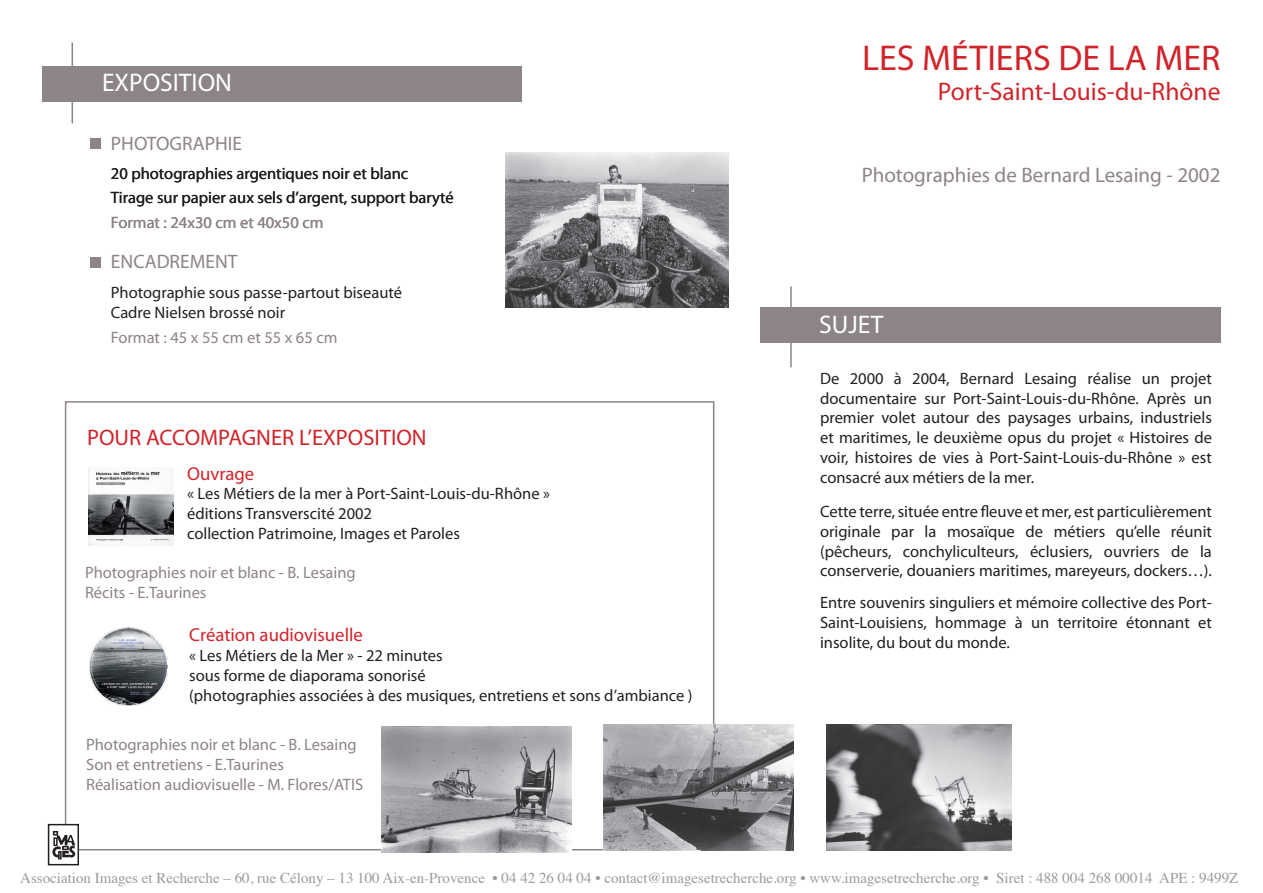
<style>
.page{position:relative;width:1263px;height:893px;background:#fff}
.page>*{position:absolute;margin:0;border:0;box-sizing:border-box;transform-origin:0 0}
.t1{font:36px "Myriad Pro";color:#d1232a}
.t2{font:25.5px "Myriad Pro";color:#d1232a}
.t3{font:25.5px "Myriad Pro";color:#fff}
.t4{font:22.5px "Myriad Pro";color:#d1232a}
.t5{font:21px "Myriad Pro";color:#8d8487}
.t6{font:19.5px "Myriad Pro";color:#8d8487}
.t7{font:18.75px "Myriad Pro";color:#d1232a}
.t8{font:16.5px/19.8px "Myriad Pro";color:#231f20}
.t9{font:16.5px/19.8px "Myriad Pro";color:#8d8487}
.t10{font:15px "Times";color:#999b9e}
</style>
<div class="page">
<hr style="left:790px;top:286px;width:2px;height:81px;background:#8d8487">
<hr style="left:72px;top:43px;width:1px;height:80px;background:#8d8487">
<svg style="left:49px;top:865px;width:30px;height:1px"></svg>
<div style="left:43px;top:66px;width:479px;height:35px;background:#8d8487"></div>
<div style="left:90px;top:138px;width:11px;height:11px;background:#8d8487"></div>
<div style="left:90px;top:257px;width:11px;height:11px;background:#8d8487"></div>
<img style="left:89px;top:628px;width:78px;height:78px">
<img style="left:88px;top:468px;width:85px;height:77px">
<div style="left:760px;top:307px;width:460px;height:36px;background:#8d8487"></div>
<img style="left:826px;top:724px;width:185px;height:126px">
<img style="left:505px;top:153px;width:223px;height:154px">
<img style="left:381px;top:726px;width:190px;height:126px">
<img style="left:604px;top:724px;width:189px;height:126px">
<div style="left:48px;top:824px;width:31px;height:41px;border:2px solid #231f20"></div>
<svg style="left:52px;top:831px;width:24px;height:29px"></svg>
<h2 class="t3" style="left:102px;top:67px;width:132px">EXPOSITION</h2>
<p class="t6" style="left:111px;top:131px;width:133px">PHOTOGRAPHIE</p>
<p class="t8" style="left:111px;top:162px;width:344px;line-height:23.4px">20 photographies argentiques noir et blanc<br>Tirage sur papier aux sels d’argent, support baryté</p>
<p class="t9" style="left:111px;top:212px;width:214px">Format : 24x30 cm et 40x50 cm</p>
<p class="t6" style="left:111px;top:250px;width:128px">ENCADREMENT</p>
<p class="t8" style="left:111px;top:282px;width:293px">Photographie sous passe-partout biseauté<br>Cadre Nielsen brossé noir</p>
<p class="t9" style="left:111px;top:327px;width:228px">Format : 45 x 55 cm et 55 x 65 cm</p>
<h3 class="t4" style="left:87px;top:423px;width:341px">POUR ACCOMPAGNER L’EXPOSITION</h3>
<p class="t7" style="left:187px;top:462px;width:69px">Ouvrage</p>
<p class="t8" style="left:187px;top:484px;width:364px">« Les Métiers de la mer à Port-Saint-Louis-du-Rhône » éditions Transverscité 2002<br>collection Patrimoine, Images et Paroles</p>
<p class="t9" style="left:85px;top:562px;width:272px">Photographies noir et blanc - B. Lesaing<br>Récits - E.Taurines</p>
<p class="t7" style="left:189px;top:623px;width:175px">Création audiovisuelle</p>
<p class="t8" style="left:189px;top:645px;width:505px">« Les Métiers de la Mer » - 22 minutes<br>sous forme de diaporama sonorisé<br>(photographies associées à des musiques, entretiens et sons d’ambiance )</p>
<p class="t9" style="left:86px;top:734px;width:279px">Photographies noir et blanc - B. Lesaing<br>Son et entretiens - E.Taurines<br>Réalisation audiovisuelle - M. Flores/ATIS</p>
<h1 class="t1" style="left:862px;top:36px;width:360px">LES MÉTIERS DE LA MER</h1>
<h2 class="t2" style="left:938px;top:76px;width:284px">Port-Saint-Louis-du-Rhône</h2>
<p class="t5" style="left:862px;top:162px;width:360px">Photographies de Bernard Lesaing - 2002</p>
<h2 class="t3" style="left:819px;top:308px;width:66px">SUJET</h2>
<p class="t8" style="left:820px;top:368px;width:393px;text-align:justify">De 2000 à 2004, Bernard Lesaing réalise un projet documentaire sur Port-Saint-Louis-du-Rhône. Après un premier volet autour des paysages urbains, industriels et maritimes, le deuxième opus du projet « Histoires de voir, histoires de vies à Port-Saint-Louis-du-Rhône » est consacré aux métiers de la mer.</p>
<p class="t8" style="left:820px;top:501px;width:393px;text-align:justify">Cette terre, située entre fleuve et mer, est particulièrement originale par la mosaïque de métiers qu’elle réunit (pêcheurs, conchyliculteurs, éclusiers, ouvriers de la conserverie, douaniers maritimes, mareyeurs, dockers…).</p>
<p class="t8" style="left:820px;top:592px;width:393px;text-align:justify">Entre souvenirs singuliers et mémoire collective des Port-Saint-Louisiens, hommage à un territoire étonnant et insolite, du bout du monde.</p>
<p class="t10" style="left:20px;top:864px;width:1220px">Association Images et Recherche – 60, rue Célony – 13 100 Aix-en-Provence • 04 42 26 04 04 • contact@imagesetrecherche.org • www.imagesetrecherche.org • Siret : 488 004 268 00014 APE : 9499Z</p>
</div>
